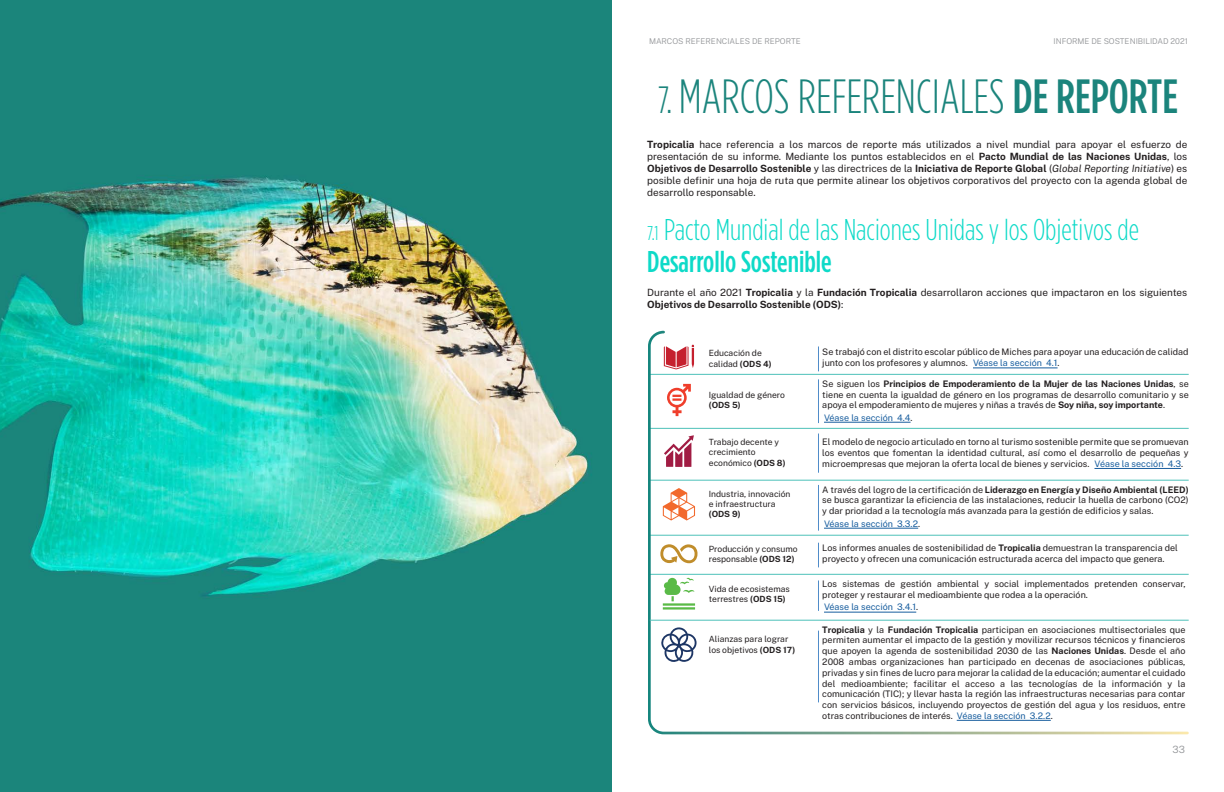
<style>
.page{position:relative;width:1224px;height:792px;background:#fff}
.page>*{position:absolute;margin:0;border:0;box-sizing:border-box;transform-origin:0 0}
.t1{font:300 48px "Gotham Condensed";color:#1b847c}
.t2{font:300 30px/32px "Gotham Condensed";color:#0edac8}
.t3{font:10px/12px "Public Sans";color:#231f20;text-align:justify}
.t4{font:300 10px "Public Sans";color:#939598}
.t5{font:9px/10.8px "Public Sans";color:#231f20;text-align:justify}
.t6{font:9px "Public Sans";color:#175d9e}
.t7{font:8.5px/10.3px "Public Sans";color:#231f20}
.t8{font:300 8px "Public Sans";color:#939598}
.s1{font-size:38px}
.s2{font-weight:500}
.s3{font-weight:700}
.s4{font-style:italic}
.s5{font-size:20px}
.s6{color:#231f20}
.s7{color:#175d9e}
</style>
<div class="page">
<svg style="left:648px;top:330px;width:541px;height:405px"></svg>
<svg style="left:664px;top:345px;width:30px;height:24px"></svg>
<svg style="left:667px;top:384px;width:24px;height:32px"></svg>
<svg style="left:664px;top:435px;width:30px;height:32px"></svg>
<svg style="left:663px;top:488px;width:32px;height:32px"></svg>
<svg style="left:660px;top:544px;width:38px;height:19px"></svg>
<svg style="left:663px;top:578px;width:32px;height:32px"></svg>
<svg style="left:661px;top:627px;width:36px;height:35px"></svg>
<hr style="left:818px;top:631px;width:1px;height:71px;background:#508cc9">
<hr style="left:650px;top:620px;width:539px;height:1px;background:#4dc1b9">
<hr style="left:973px;top:368px;width:85px;height:1px;background:#175d9e">
<hr style="left:824px;top:422px;width:87px;height:1px;background:#175d9e">
<hr style="left:1094px;top:468px;width:87px;height:1px;background:#175d9e">
<hr style="left:824px;top:612px;width:92px;height:1px;background:#175d9e">
<hr style="left:824px;top:528px;width:94px;height:1px;background:#175d9e">
<hr style="left:957px;top:720px;width:94px;height:1px;background:#175d9e">
<img style="left:0;top:0;width:612px;height:792px">
<p class="t8" style="left:649px;top:35px;width:153px">MARCOS REFERENCIALES DE REPORTE</p>
<p class="t8" style="left:1054px;top:35px;width:136px">INFORME DE SOSTENIBILIDAD 2021</p>
<p class="t1" style="left:658px;top:70px;width:522px"><span class="s1">7.</span> MARCOS REFERENCIALES <span class="s2">DE REPORTE</span></p>
<p class="t3" style="left:647px;top:138px;width:542px"><span class="s3">Tropicalia</span> hace referencia a los marcos de reporte más utilizados a nivel mundial para apoyar el esfuerzo de presentación de su informe. Mediante los puntos establecidos en el <span class="s3">Pacto Mundial de las Naciones Unidas</span>, los <span class="s3">Objetivos de Desarrollo Sostenible</span> y las directrices de la <span class="s3">Iniciativa de Reporte Global</span> (<span class="s4">Global Reporting Initiative</span>) es posible definir una hoja de ruta que permite alinear los objetivos corporativos del proyecto con la agenda global de desarrollo responsable.</p>
<p class="t2" style="left:647px;top:214px;width:493px"><span class="s5">7.1</span> Pacto Mundial de las Naciones Unidas y los Objetivos de<br><span class="s2">Desarrollo Sostenible</span></p>
<p class="t3" style="left:647px;top:286px;width:542px">Durante el año 2021 <span class="s3">Tropicalia</span> y la <span class="s3">Fundación Tropicalia</span> desarrollaron acciones que impactaron en los siguientes<br><span class="s3">Objetivos de Desarrollo Sostenible (ODS)</span>:</p>
<p class="t7" style="left:709px;top:348px;width:64px">Educación de calidad <span class="s3">(ODS 4)</span></p>
<p class="t7" style="left:709px;top:389px;width:78px">Igualdad de género <span class="s3">(ODS 5)</span></p>
<p class="t7" style="left:709px;top:436px;width:78px">Trabajo decente y crecimiento económico <span class="s3">(ODS 8)</span></p>
<p class="t7" style="left:709px;top:488px;width:83px">Industria, innovación e infraestructura <span class="s3">(ODS 9)</span></p>
<p class="t7" style="left:709px;top:543px;width:90px">Producción y consumo responsable <span class="s3">(ODS 12)</span></p>
<p class="t7" style="left:709px;top:583px;width:83px">Vida de ecosistemas terrestres <span class="s3">(ODS 15)</span></p>
<p class="t5" style="left:822px;top:346px;width:368px">Se trabajó con el distrito escolar público de Miches para apoyar una educación de calidad junto con los profesores y alumnos.</p>
<p class="t5" style="left:822px;top:378px;width:368px">Se siguen los <span class="s3">Principios de Empoderamiento de la Mujer de las Naciones Unidas</span>, se tiene en cuenta la igualdad de género en los programas de desarrollo comunitario y se apoya el empoderamiento de mujeres y niñas a través de <span class="s3">Soy niña, soy importante</span>.</p>
<p class="t5" style="left:822px;top:436px;width:368px">El modelo de negocio articulado en torno al turismo sostenible permite que se promuevan los eventos que fomentan la identidad cultural, así como el desarrollo de pequeñas y microempresas que mejoran la oferta local de bienes y servicios.</p>
<p class="t5" style="left:822px;top:483px;width:368px">A través del logro de la certificación de <span class="s3">Liderazgo en Energía y Diseño Ambiental (LEED) </span>se busca garantizar la eficiencia de las instalaciones, reducir la huella de carbono (CO2) y dar prioridad a la tecnología más avanzada para la gestión de edificios y salas.</p>
<p class="t5" style="left:822px;top:542px;width:357px">Los informes anuales de sostenibilidad de <span class="s3">Tropicalia</span> demuestran la transparencia del proyecto y ofrecen una comunicación estructurada acerca del impacto que genera.</p>
<p class="t5" style="left:822px;top:578px;width:365px">Los sistemas de gestión ambiental y social implementados pretenden conservar, proteger y restaurar el medioambiente que rodea a la operación.</p>
<p class="t6" style="left:973px;top:356px;width:88px">Véase la sección 4.1<span class="s6">.</span></p>
<p class="t6" style="left:824px;top:411px;width:90px">Véase la sección 4.4<span class="s6">.</span></p>
<p class="t6" style="left:1094px;top:457px;width:90px">Véase la sección 4.3<span class="s6">.</span></p>
<p class="t6" style="left:824px;top:517px;width:98px">Véase la sección 3.3.2<span class="s6">.</span></p>
<p class="t6" style="left:824px;top:601px;width:96px">Véase la sección 3.4.1<span class="s6">.</span></p>
<p class="t7" style="left:709px;top:634px;width:88px">Alianzas para lograr los objetivos <span class="s3">(ODS 17)</span></p>
<p class="t5" style="left:822px;top:623px;width:365px"><span class="s3">Tropicalia</span> y la <span class="s3">Fundación Tropicalia</span> participan en asociaciones multisectoriales que permiten aumentar el impacto de la gestión y movilizar recursos técnicos y financieros que apoyen la agenda de sostenibilidad 2030 de las <span class="s3">Naciones Unidas</span>. Desde el año 2008 ambas organizaciones han participado en decenas de asociaciones públicas, privadas y sin fines de lucro para mejorar la calidad de la educación; aumentar el cuidado del medioambiente; facilitar el acceso a las tecnologías de la información y la comunicación (TIC); y llevar hasta la región las infraestructuras necesarias para contar con servicios básicos, incluyendo proyectos de gestión del agua y los residuos, entre otras contribuciones de interés. <span class="s7">Véase la sección 3.2.2</span>.</p>
<p class="t4" style="left:1173px;top:742px;width:14px">33</p>
</div>
